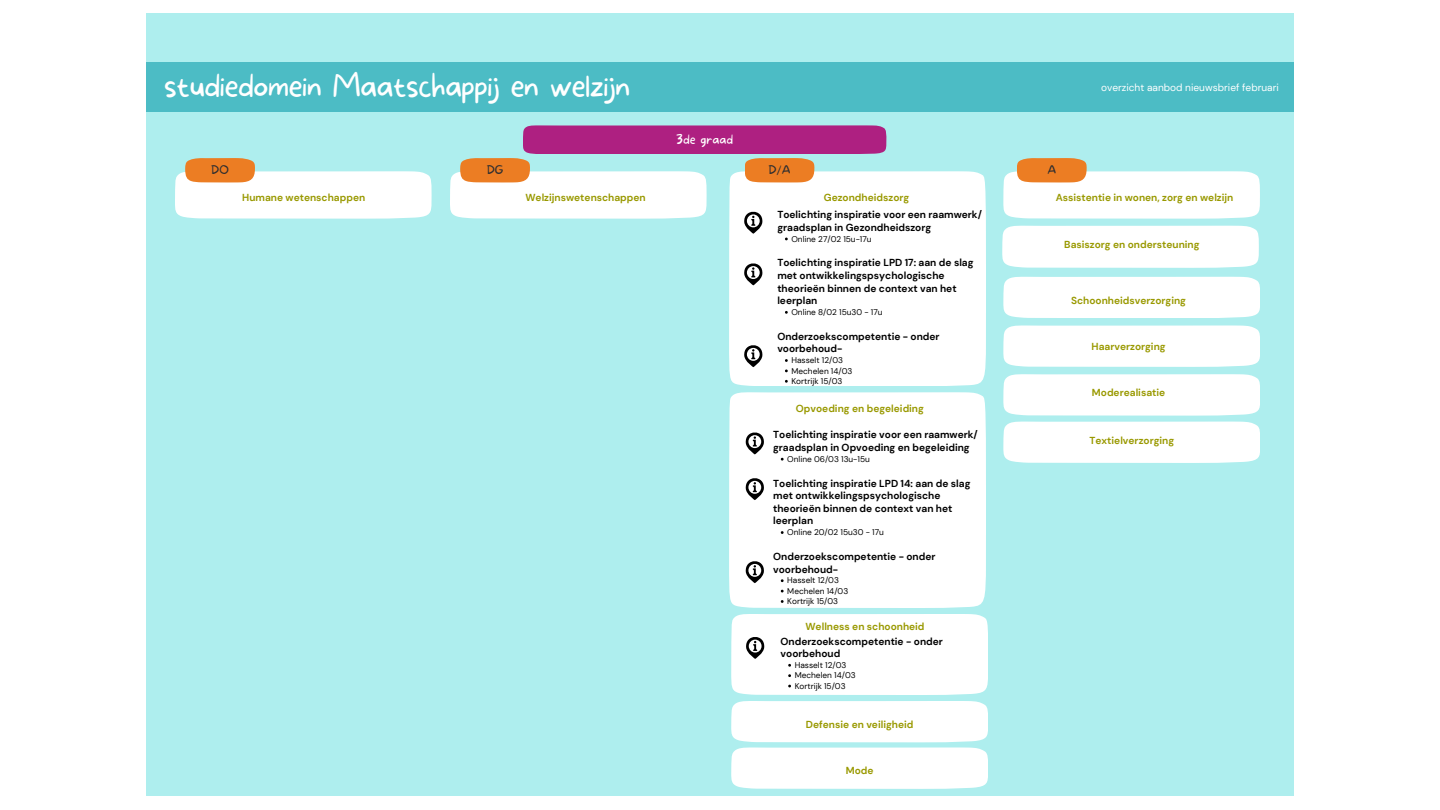
<style>
.page{position:relative;width:1440px;height:810px;background:#fff}
.page>*{position:absolute;margin:0;border:0;box-sizing:border-box;transform-origin:0 0}
.t1{font:100 31.7px "More Sugar";letter-spacing:-.03em;color:#fff}
.t2{font:100 12.9px "More Sugar";color:#fff}
.t3{font:100 11.2px "More Sugar";color:#2e2e30}
.t4{font:700 10.2px/12.6px "DM Sans";color:#000}
.t5{font:700 10.2px "DM Sans";color:#990}
.t6{font:10.2px "DM Sans";color:#fff}
.t7{font:8.3px/10.4px "DM Sans";color:#000}
</style>
<div class="page">
<div style="left:146px;top:14px;width:1148px;height:782px;background:#aeeeee"></div>
<div style="left:146px;top:62px;width:1148px;height:50px;background:#4cbcc5"></div>
<div style="left:729px;top:171px;width:257px;height:215px;background:#fff"></div>
<svg style="left:1003px;top:158px;width:257px;height:61px"></svg>
<svg style="left:175px;top:158px;width:257px;height:61px"></svg>
<svg style="left:743px;top:342px;width:21px;height:25px"></svg>
<svg style="left:743px;top:260px;width:21px;height:25px"></svg>
<svg style="left:450px;top:125px;width:436px;height:115px"></svg>
<div style="left:729px;top:392px;width:257px;height:216px;background:#fff"></div>
<svg style="left:745px;top:558px;width:20px;height:25px"></svg>
<svg style="left:745px;top:475px;width:20px;height:25px"></svg>
<svg style="left:745px;top:429px;width:20px;height:25px"></svg>
<div style="left:1002px;top:226px;width:257px;height:42px;background:#fff"></div>
<div style="left:1003px;top:277px;width:257px;height:41px;background:#fff"></div>
<div style="left:1003px;top:325px;width:257px;height:42px;background:#fff"></div>
<div style="left:1003px;top:374px;width:257px;height:42px;background:#fff"></div>
<div style="left:1003px;top:422px;width:257px;height:41px;background:#fff"></div>
<svg style="left:731px;top:701px;width:257px;height:88px;background:#f8fdfd"></svg>
<div style="left:731px;top:614px;width:257px;height:81px;background:#fff"></div>
<p class="t1" style="left:164px;top:67px;width:468px">studiedomein Maatschappij en welzijn</p>
<h1 class="t2" style="left:676px;top:131px;width:58px">3de graad</h1>
<h3 class="t3" style="left:211px;top:163px;width:19px">DO</h3>
<h3 class="t3" style="left:487px;top:163px;width:18px">DG</h3>
<h3 class="t3" style="left:768px;top:163px;width:24px">D/A</h3>
<p class="t3" style="left:1047px;top:163px;width:10px">A</p>
<h2 class="t6" style="left:1101px;top:81px;width:179px">overzicht aanbod nieuwsbrief februari</h2>
<h5 class="t5" style="left:242px;top:191px;width:125px">Humane wetenschappen</h5>
<h4 class="t5" style="left:525px;top:191px;width:122px">Welzijnswetenschappen</h4>
<h4 class="t5" style="left:824px;top:191px;width:87px">Gezondheidszorg</h4>
<h4 class="t4" style="left:777px;top:208px;width:206px">Toelichting inspiratie voor een raamwerk/ graadsplan in Gezondheidszorg</h4>
<h4 class="t7" style="left:791px;top:234px;width:82px">Online 27/02 15u-17u</h4>
<p class="t4" style="left:777px;top:257px;width:198px">Toelichting inspiratie LPD 17: aan de slag met ontwikkelingspsychologische theorieën binnen de context van het leerplan</p>
<h4 class="t7" style="left:791px;top:307px;width:93px">Online 8/02 15u30 - 17u</h4>
<h4 class="t4" style="left:777px;top:330px;width:164px">Onderzoekscompetentie - onder voorbehoud-</h4>
<h4 class="t7" style="left:791px;top:355px;width:62px">Hasselt 12/03<br>Mechelen 14/03<br>Kortrijk 15/03</h4>
<h4 class="t5" style="left:796px;top:402px;width:130px">Opvoeding en begeleiding</h4>
<p class="t4" style="left:773px;top:429px;width:206px">Toelichting inspiratie voor een raamwerk/ graadsplan in Opvoeding en begeleiding</p>
<p class="t7" style="left:787px;top:454px;width:84px">Online 06/03 13u-15u</p>
<p class="t4" style="left:773px;top:477px;width:199px">Toelichting inspiratie LPD 14: aan de slag met ontwikkelingspsychologische theorieën binnen de context van het leerplan</p>
<h4 class="t7" style="left:787px;top:527px;width:98px">Online 20/02 15u30 - 17u</h4>
<h4 class="t4" style="left:773px;top:550px;width:164px">Onderzoekscompetentie - onder voorbehoud-</h4>
<h4 class="t7" style="left:787px;top:575px;width:62px">Hasselt 12/03<br>Mechelen 14/03<br>Kortrijk 15/03</h4>
<h4 class="t5" style="left:805px;top:620px;width:121px">Wellness en schoonheid</h4>
<p class="t4" style="left:781px;top:635px;width:164px">Onderzoekscompetentie - onder voorbehoud</p>
<h4 class="t7" style="left:795px;top:660px;width:53px">Hasselt 12/03</h4>
<p class="t7" style="left:795px;top:670px;width:62px">Mechelen 14/03</p>
<p class="t7" style="left:795px;top:681px;width:52px">Kortrijk 15/03</p>
<p class="t5" style="left:806px;top:718px;width:109px">Defensie en veiligheid</p>
<p class="t5" style="left:846px;top:764px;width:29px">Mode</p>
<p class="t5" style="left:1056px;top:191px;width:179px">Assistentie in wonen, zorg en welzijn</p>
<p class="t5" style="left:1064px;top:238px;width:137px">Basiszorg en ondersteuning</p>
<p class="t5" style="left:1071px;top:294px;width:116px">Schoonheidsverzorging</p>
<h4 class="t5" style="left:1092px;top:339px;width:76px">Haarverzorging</h4>
<h4 class="t5" style="left:1092px;top:386px;width:75px">Moderealisatie</h4>
<p class="t5" style="left:1090px;top:434px;width:86px">Textielverzorging</p>
</div>
